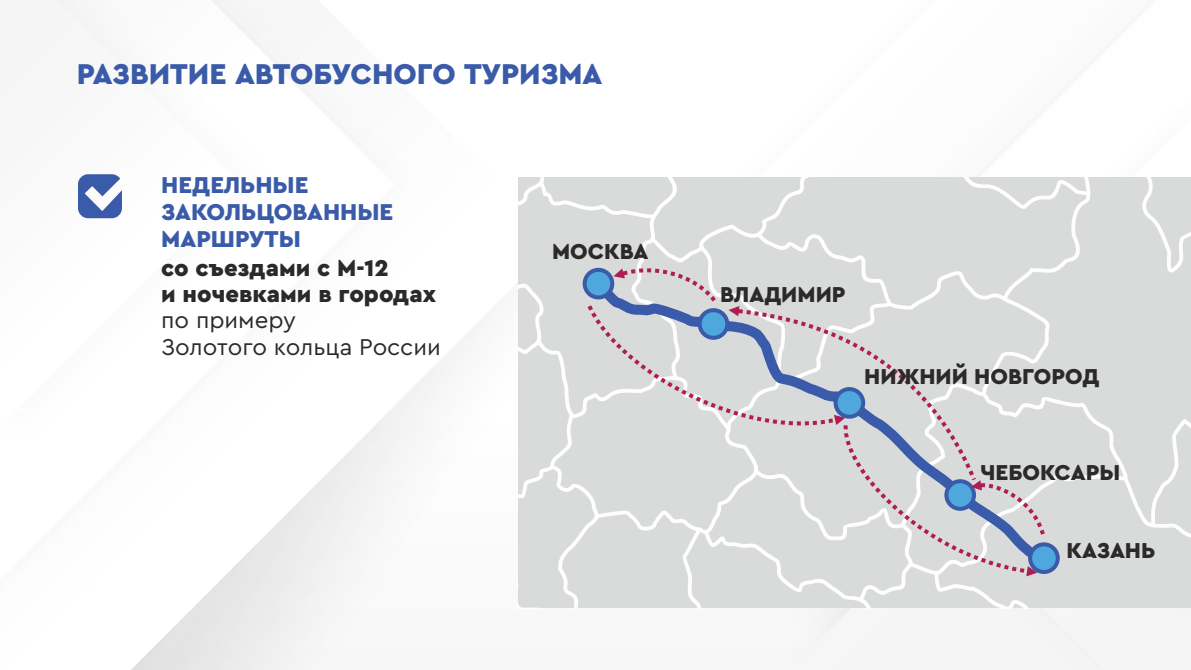
<style>
.page{position:relative;width:1191px;height:670px;background:#fff}
.page>*{position:absolute;margin:0;border:0;box-sizing:border-box;transform-origin:0 0}
.t1{font:900 30px "Cera Pro";color:#3a5ba9}
.t2{font:900 24px/25.7px "Cera Pro";color:#2b2a29}
.t3{font:900 24px/27.2px "Cera Pro";color:#3a5ba9}
.t4{font:24px/27.2px "Cera Pro";color:#2b2a29}
.t5{font:900 22.6px "Cera Pro";color:#2b2a29}
</style>
<div class="page">
<svg style="left:518px;top:178px;width:672px;height:430px;background:#dbdcdc"></svg>
<svg style="left:582px;top:268px;width:32px;height:31px"></svg>
<div style="left:1028px;top:542px;width:31px;height:32px;background:#4ea8de;border:4px solid #3a5ba9;border-radius:50%"></div>
<svg style="left:587px;top:268px;width:457px;height:308px;background:#d4d5d9"></svg>
<svg style="left:728px;top:306px;width:248px;height:174px;background:#cdced5"></svg>
<svg style="left:78px;top:174px;width:44px;height:44px"></svg>
<h1 class="t1" style="left:77px;top:60px;width:527px">РАЗВИТИЕ АВТОБУСНОГО ТУРИЗМА</h1>
<p class="t3" style="left:161px;top:172px;width:234px">НЕДЕЛЬНЫЕ<br>ЗАКОЛЬЦОВАННЫЕ<br>МАРШРУТЫ</p>
<p class="t2" style="left:161px;top:256px;width:276px">со съездами с М-12<br>и ночевками в городах</p>
<p class="t4" style="left:161px;top:307px;width:281px">по примеру<br>Золотого кольца России</p>
<p class="t5" style="left:552px;top:241px;width:98px">МОСКВА</p>
<p class="t5" style="left:720px;top:284px;width:127px">ВЛАДИМИР</p>
<p class="t5" style="left:864px;top:365px;width:236px">НИЖНИЙ НОВГОРОД</p>
<p class="t5" style="left:980px;top:462px;width:141px">ЧЕБОКСАРЫ</p>
<p class="t5" style="left:1066px;top:540px;width:90px">КАЗАНЬ</p>
</div>
